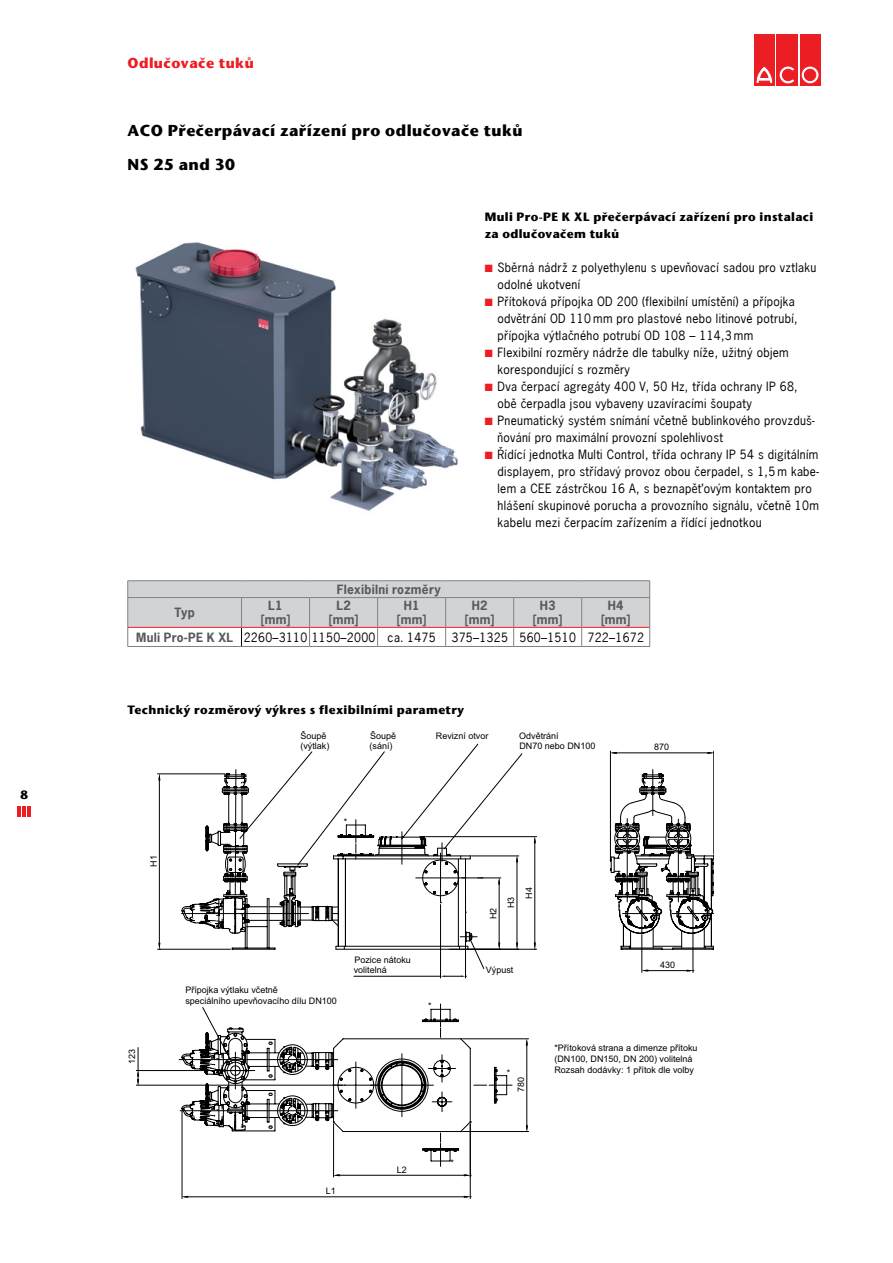
<style>
.page{position:relative;width:893px;height:1263px;background:#fff}
.page>*{position:absolute;margin:0;border:0;box-sizing:border-box;transform-origin:0 0}
.t1{font:700 15.75px/34px "Stone Sans";letter-spacing:.03em;color:#000}
.t2{font:700 14.25px "Stone Sans";letter-spacing:.03em;color:#ed1d24}
.t3{font:12px/17px "News Gothic";letter-spacing:.025em;color:#000}
.t4{font:700 12px/17px "Stone Sans";letter-spacing:.03em;color:#000}
.t5{font:700 12px/13.5px "News Gothic";letter-spacing:.025em;color:#58595b;text-align:center}
.t6{font:9px/10.8px "Arial";color:#000}
.s1{color:#ed1d24}
.s2{font-weight:700;color:#58595b}
</style>
<div class="page">
<hr style="left:17px;top:806px;width:4px;height:10px;background:#ed1d24">
<hr style="left:22px;top:806px;width:4px;height:10px;background:#ed1d24">
<hr style="left:27px;top:806px;width:4px;height:10px;background:#ed1d24">
<div style="left:754px;top:35px;width:21px;height:51px;background:#ed1d24"></div>
<svg style="left:756px;top:66px;width:17px;height:17px"></svg>
<div style="left:777px;top:35px;width:21px;height:51px;background:#ed1d24"></div>
<svg style="left:779px;top:66px;width:15px;height:18px"></svg>
<div style="left:800px;top:35px;width:20px;height:51px;background:#ed1d24"></div>
<svg style="left:801px;top:66px;width:18px;height:18px"></svg>
<div style="left:801px;top:66px;width:18px;height:18px;border:1px solid #ed1d24;border-radius:50%"></div>
<div style="left:804px;top:69px;width:12px;height:12px;background:#ed1d24;border-radius:50%"></div>
<div style="left:804px;top:69px;width:12px;height:12px;border:1px solid #ed1d24;border-radius:50%"></div>
<img style="left:135px;top:242px;width:322px;height:269px">
<hr style="left:128px;top:646px;width:114px;height:1px;background:#808285">
<hr style="left:242px;top:646px;width:68px;height:1px;background:#808285">
<hr style="left:310px;top:646px;width:68px;height:1px;background:#808285">
<hr style="left:378px;top:646px;width:68px;height:1px;background:#808285">
<hr style="left:446px;top:646px;width:68px;height:1px;background:#808285">
<hr style="left:514px;top:646px;width:68px;height:1px;background:#808285">
<hr style="left:582px;top:646px;width:68px;height:1px;background:#808285">
<hr style="left:128px;top:580px;width:114px;height:1px;background:#808285">
<hr style="left:242px;top:580px;width:68px;height:1px;background:#808285">
<hr style="left:310px;top:580px;width:68px;height:1px;background:#808285">
<hr style="left:378px;top:580px;width:68px;height:1px;background:#808285">
<hr style="left:446px;top:580px;width:68px;height:1px;background:#808285">
<hr style="left:514px;top:580px;width:68px;height:1px;background:#808285">
<hr style="left:582px;top:580px;width:68px;height:1px;background:#808285">
<svg style="left:127px;top:581px;width:523px;height:65px"></svg>
<hr style="left:128px;top:627px;width:114px;height:1px;background:#ed1d24">
<hr style="left:242px;top:627px;width:68px;height:1px;background:#ed1d24">
<hr style="left:310px;top:627px;width:68px;height:1px;background:#ed1d24">
<hr style="left:378px;top:627px;width:68px;height:1px;background:#ed1d24">
<hr style="left:446px;top:627px;width:68px;height:1px;background:#ed1d24">
<hr style="left:514px;top:627px;width:68px;height:1px;background:#ed1d24">
<hr style="left:582px;top:627px;width:68px;height:1px;background:#ed1d24">
<svg style="left:183px;top:1111px;width:289px;height:19px"></svg>
<svg style="left:191px;top:751px;width:523px;height:365px"></svg>
<hr style="left:527px;top:1043px;width:1px;height:84px;background:#000">
<hr style="left:462px;top:1131px;width:67px;height:1px;background:#000">
<hr style="left:159px;top:778px;width:1px;height:167px;background:#000">
<hr style="left:158px;top:949px;width:72px;height:1px;background:#000">
<hr style="left:158px;top:774px;width:67px;height:1px;background:#000">
<hr style="left:186px;top:1196px;width:280px;height:1px;background:#000">
<hr style="left:470px;top:1124px;width:1px;height:74px;background:#000">
<hr style="left:182px;top:1110px;width:1px;height:88px;background:#000">
<hr style="left:338px;top:1175px;width:128px;height:1px;background:#000">
<hr style="left:333px;top:1124px;width:1px;height:53px;background:#000">
<svg style="left:422px;top:1131px;width:40px;height:35px"></svg>
<svg style="left:693px;top:773px;width:21px;height:161px"></svg>
<hr style="left:693px;top:935px;width:1px;height:37px;background:#000">
<svg style="left:522px;top:751px;width:171px;height:220px"></svg>
<svg style="left:179px;top:769px;width:500px;height:342px"></svg>
<hr style="left:136px;top:1070px;width:116px;height:1px;background:#000">
<hr style="left:136px;top:1085px;width:206px;height:1px;background:#000">
<hr style="left:354px;top:976px;width:87px;height:1px;background:#000">
<hr style="left:465px;top:914px;width:1px;height:64px;background:#000">
<hr style="left:440px;top:904px;width:1px;height:74px;background:#000">
<svg style="left:333px;top:1054px;width:123px;height:69px"></svg>
<svg style="left:441px;top:975px;width:24px;height:2px"></svg>
<svg style="left:137px;top:1047px;width:2px;height:38px"></svg>
<svg style="left:464px;top:1196px;width:7px;height:2px"></svg>
<svg style="left:333px;top:1174px;width:7px;height:2px"></svg>
<svg style="left:526px;top:1039px;width:2px;height:6px"></svg>
<svg style="left:526px;top:1125px;width:2px;height:6px"></svg>
<svg style="left:182px;top:744px;width:340px;height:183px"></svg>
<svg style="left:534px;top:837px;width:2px;height:6px"></svg>
<svg style="left:498px;top:942px;width:2px;height:8px"></svg>
<svg style="left:516px;top:942px;width:2px;height:8px"></svg>
<svg style="left:534px;top:942px;width:2px;height:8px"></svg>
<svg style="left:687px;top:969px;width:6px;height:3px"></svg>
<svg style="left:642px;top:969px;width:6px;height:2px"></svg>
<svg style="left:610px;top:752px;width:7px;height:2px"></svg>
<svg style="left:707px;top:752px;width:7px;height:2px"></svg>
<svg style="left:202px;top:1007px;width:53px;height:82px"></svg>
<p class="t4" style="left:20px;top:787px;width:9px">8</p>
<p class="t2" style="left:128px;top:55px;width:128px">Odlučovače tuků</p>
<h1 class="t1" style="left:128px;top:114px;width:397px">ACO Přečerpávací zařízení pro odlučovače tuků<br>NS 25 and 30</h1>
<p class="t5" style="left:337px;top:582px;width:106px">Flexibilní rozměry</p>
<p class="t4" style="left:485px;top:208px;width:330px">Muli Pro-PE K XL přečerpávací zařízení pro instalaci za odlučovačem tuků</p>
<p class="t3" style="left:497px;top:259px;width:320px;text-indent:-13px"><span class="s1">■</span> Sběrná nádrž z polyethylenu s upevňovací sadou pro vztlaku odolné ukotvení</p>
<p class="t3" style="left:497px;top:293px;width:302px;text-indent:-13px"><span class="s1">■</span> Přítoková přípojka OD 200 (flexibilní umístění) a přípojka odvětrání OD 110 mm pro plastové nebo litinové potrubí, přípojka výtlačného potrubí OD 108 – 114,3 mm</p>
<p class="t3" style="left:497px;top:344px;width:293px;text-indent:-13px"><span class="s1">■</span> Flexibilní rozměry nádrže dle tabulky níže, užitný objem korespondující s rozměry</p>
<p class="t3" style="left:497px;top:378px;width:302px;text-indent:-13px"><span class="s1">■</span> Dva čerpací agregáty 400 V, 50 Hz, třída ochrany IP 68, obě čerpadla jsou vybaveny uzavíracími šoupaty</p>
<p class="t3" style="left:497px;top:412px;width:319px;text-indent:-13px"><span class="s1">■</span> Pneumatický systém snímání včetně bublinkového provzduš&shy;ňování pro maximální provozní spolehlivost</p>
<p class="t3" style="left:497px;top:446px;width:323px;text-indent:-13px"><span class="s1">■</span> Řídící jednotka Multi Control, třída ochrany IP 54 s digitálním displayem, pro střídavý provoz obou čerpadel, s 1,5 m kabe&shy;lem a CEE zástrčkou 16 A, s beznapěťovým kontaktem pro hlášení skupinové porucha a provozního signálu, včetně 10m kabelu mezi čerpacím zařízením a řídící jednotkou</p>
<p class="t5" style="left:175px;top:605px;width:22px">Typ</p>
<p class="t5" style="left:260px;top:599px;width:32px">L1 [mm]</p>
<p class="t5" style="left:328px;top:599px;width:32px">L2 [mm]</p>
<p class="t5" style="left:396px;top:599px;width:32px">H1 [mm]</p>
<p class="t5" style="left:465px;top:599px;width:32px">H2 [mm]</p>
<p class="t5" style="left:533px;top:599px;width:32px">H3 [mm]</p>
<p class="t5" style="left:601px;top:599px;width:32px">H4 [mm]</p>
<p class="t3" style="left:136px;top:629px;width:301px"><span class="s2">Muli Pro-PE K XL</span> 2260–3110 1150–2000 ca. 1475</p>
<p class="t3" style="left:451px;top:629px;width:194px">375–1325 560–1510 722–1672</p>
<p class="t4" style="left:128px;top:702px;width:338px">Technický rozměrový výkres s flexibilními parametry</p>
<p class="t6" style="left:300px;top:731px;width:28px">Šoupě</p>
<p class="t6" style="left:370px;top:731px;width:28px">Šoupě</p>
<p class="t6" style="left:300px;top:740px;width:30px">(výtlak)</p>
<p class="t6" style="left:370px;top:740px;width:25px">(sání)</p>
<p class="t6" style="left:436px;top:731px;width:54px">Revizní otvor</p>
<p class="t6" style="left:519px;top:731px;width:78px;line-height:9.3px">Odvětrání<br>DN70 nebo DN100</p>
<p class="t6" style="left:148px;top:867px;width:13px;rotate:-90deg">H1</p>
<p class="t6" style="left:344px;top:817px;width:5px">*</p>
<p class="t6" style="left:488px;top:919px;width:13px;rotate:-90deg">H2</p>
<p class="t6" style="left:506px;top:908px;width:13px;rotate:-90deg">H3</p>
<p class="t6" style="left:524px;top:899px;width:13px;rotate:-90deg">H4</p>
<p class="t6" style="left:185px;top:985px;width:153px">Přípojka výtlaku včetně<br>speciálního upevňovacího dílu DN100</p>
<p class="t6" style="left:354px;top:955px;width:59px;line-height:10.4px">Pozice nátoku volitelná</p>
<p class="t6" style="left:428px;top:1000px;width:5px">*</p>
<p class="t6" style="left:486px;top:965px;width:29px">Výpust</p>
<p class="t6" style="left:654px;top:742px;width:17px">870</p>
<p class="t6" style="left:660px;top:959px;width:17px">430</p>
<p class="t6" style="left:127px;top:1064px;width:17px;rotate:-90deg">123</p>
<p class="t6" style="left:326px;top:1186px;width:12px">L1</p>
<p class="t6" style="left:397px;top:1164px;width:12px">L2</p>
<p class="t6" style="left:450px;top:1157px;width:5px">*</p>
<p class="t6" style="left:507px;top:1067px;width:5px">*</p>
<p class="t6" style="left:516px;top:1092px;width:17px;rotate:-90deg">780</p>
<p class="t6" style="left:554px;top:1042px;width:145px">*Přítoková strana a dimenze přítoku (DN100, DN150, DN 200) volitelná<br>Rozsah dodávky: 1 přítok dle volby</p>
</div>
